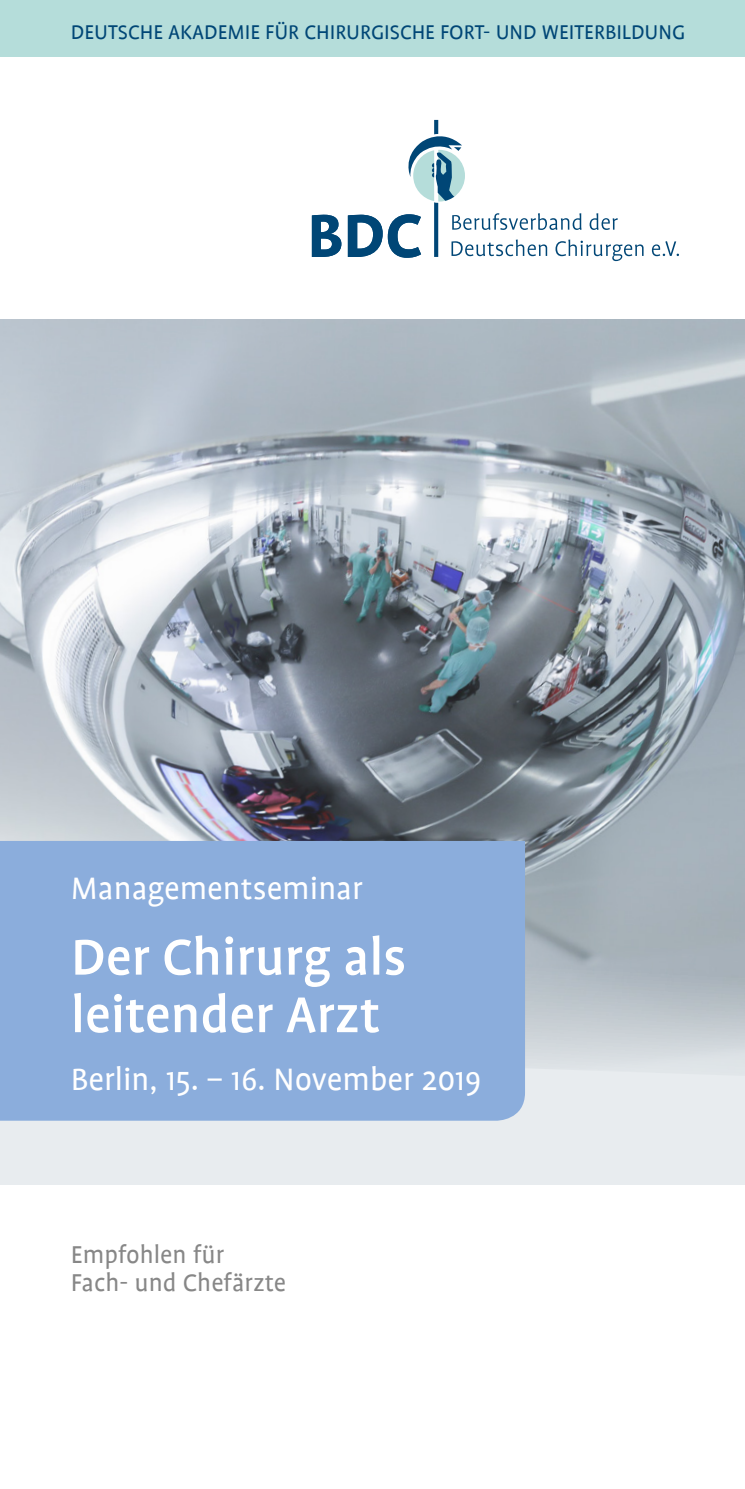
<style>
.page{position:relative;width:745px;height:1489px;background:#fff}
.page>*{position:absolute;margin:0;border:0;box-sizing:border-box;transform-origin:0 0}
.Titel_Seminartitel{font:500 57.5px/57.5px "Profile";color:#fff}
.titel_Stadt_datum{font:35px "Profile";color:#fff}
.Titel_SUB{font:27.5px/28.2px "Profile";color:#878787}
.t1{font:22.5px "Profile";color:#004676}
</style>
<div class="page">
<div style="left:0;top:319px;width:744px;height:864px;background:#e8ecef"></div>
<img style="left:0;top:319px;width:744px;height:757px">
<svg style="left:312px;top:215px;width:29px;height:42px"></svg>
<svg style="left:651px;top:241px;width:27px;height:15px"></svg>
<svg style="left:347px;top:120px;width:296px;height:141px"></svg>
<div style="left:0;top:0;width:744px;height:57px;background:#b5ddda"></div>
<div style="left:0;top:840px;width:524px;height:280px;background:#8baddc"></div>
<p class="t1" style="left:71px;top:21px;width:615px">DEUTSCHE AKADEMIE FÜR CHIRURGISCHE FORT- UND WEITERBILDUNG</p>
<p class="titel_Stadt_datum" style="left:71px;top:870px;width:293px">Managementseminar</p>
<p class="Titel_Seminartitel" style="left:71px;top:928px;width:336px">Der Chirurg als leitender Arzt</p>
<p class="titel_Stadt_datum" style="left:71px;top:1061px;width:412px">Berlin, 15. – 16. November 2019</p>
<p class="Titel_SUB" style="left:71px;top:1240px;width:216px">Empfohlen für<br>Fach- und Chefärzte</p>
</div>
